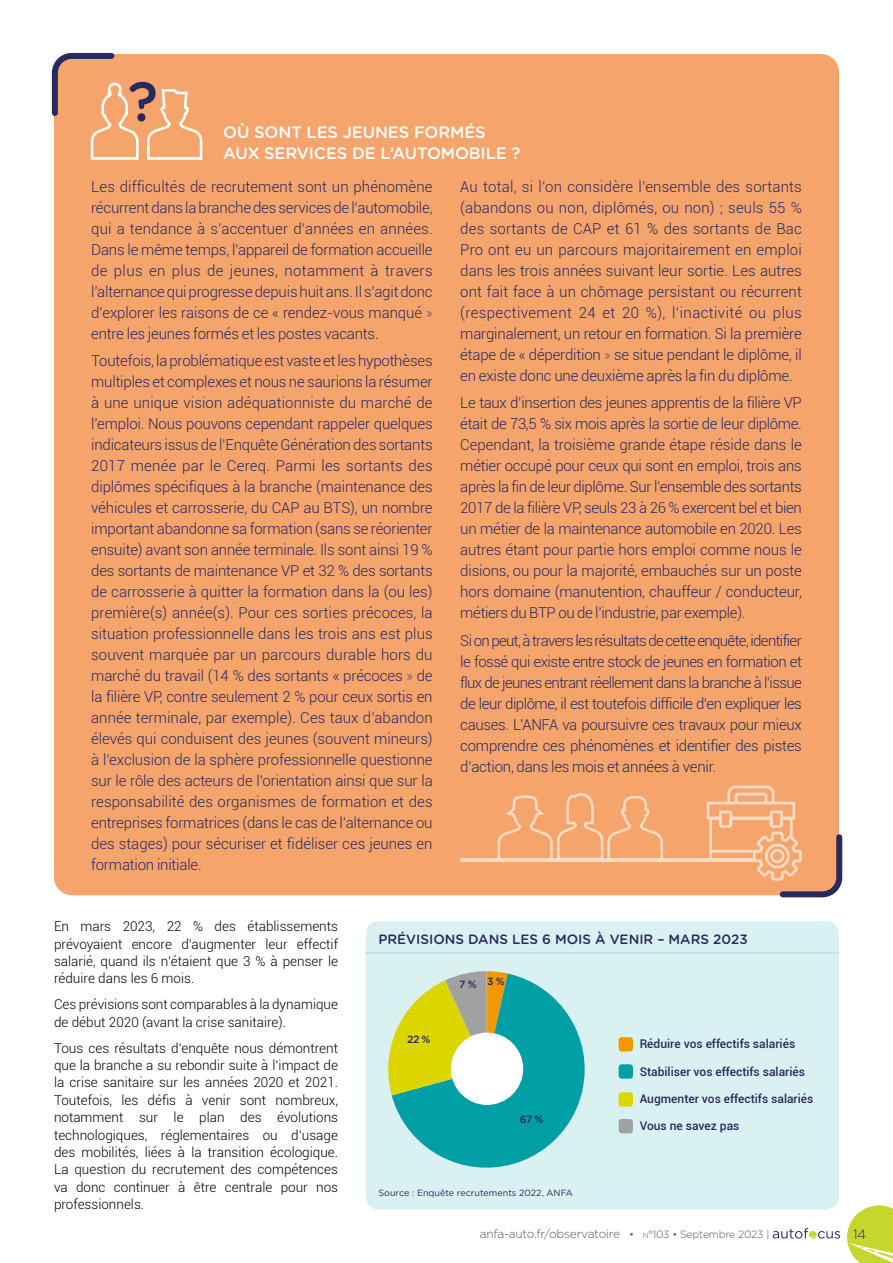
<style>
.page{position:relative;width:893px;height:1263px;background:#fff}
.page>*{position:absolute;margin:0;border:0;box-sizing:border-box;transform-origin:0 0}
.Texte-Contenu{font:500 55.5px "Gotham Rounded";color:#282a5f}
.Texte-Contenu-2{font:500 16.5px/21px "Gotham Rounded";letter-spacing:-.01em;color:#fff}
.Texte-Contenu-3{font:300 15px/21px "Roboto";letter-spacing:-.01em;color:#282a5f;text-align:justify}
.t1{font:300 13.5px/17.4px "Roboto";color:#000;text-align:justify}
.TITRE-tableau-light{font:500 13.5px "Gotham Rounded";color:#282a5f}
.t2{font:300 13.5px "Gotham";color:#282a5f}
.Légende{font:500 12px "Roboto";color:#282a5f}
.t3{font:300 12px "Gotham";letter-spacing:-.02em;color:#575756}
.t4{font:500 10.5px "Gotham Rounded";color:#282a5f}
.t5{font:9px "Gotham Rounded";color:#282a5f}
.s1{font-weight:100}
.s2{font-size:10.5px}
.s3{font-size:7.35px}
</style>
<div class="page">
<svg style="left:773px;top:1202px;width:120px;height:61px"></svg>
<div style="left:366px;top:921px;width:473px;height:288px;background:#daf1f2;border-radius:13px"></div>
<svg style="left:388px;top:971px;width:197px;height:197px"></svg>
<div style="left:54px;top:54px;width:785px;height:841px;background:#f5a46c;border-radius:18px"></div>
<hr style="left:366px;top:953px;width:473px;height:1px;background:#a4d7db">
<div style="left:451px;top:1033px;width:72px;height:72px;background:#fff;border-radius:50%"></div>
<div style="left:619px;top:1037px;width:14px;height:14px;background:#f49800;border-radius:3px"></div>
<div style="left:619px;top:1064px;width:14px;height:15px;background:#009ea5;border-radius:3px"></div>
<div style="left:619px;top:1092px;width:14px;height:15px;background:#ddd500;border-radius:3px"></div>
<div style="left:619px;top:1119px;width:14px;height:14px;background:#a1a1a1;border-radius:3px"></div>
<svg style="left:51px;top:52px;width:152px;height:108px"></svg>
<svg style="left:460px;top:858px;width:30px;height:4px"></svg>
<svg style="left:490px;top:785px;width:353px;height:113px"></svg>
<p class="Texte-Contenu" style="left:128px;top:62px;width:32px">?</p>
<p class="Texte-Contenu-2" style="left:223px;top:121px;width:299px">OÙ SONT LES JEUNES FORMÉS<br>AUX SERVICES DE L’AUTOMOBILE ?</p>
<p class="Texte-Contenu-3" style="left:91px;top:176px;width:343px">Les difficultés de recrutement sont un phénomène récurrent dans la branche des services de l’automobile, qui a tendance à s’accentuer d’années en années.<br>Dans le même temps, l’appareil de formation accueille de plus en plus de jeunes, notamment à travers l’alternance qui progresse depuis huit ans. Il s’agit donc d’explorer les raisons de ce « rendez-vous manqué <span class="s1">» </span>entre les jeunes formés et les postes vacants.</p>
<p class="Texte-Contenu-3" style="left:91px;top:350px;width:343px">Toutefois, la problématique est vaste et les hypothèses multiples et complexes et nous ne saurions la résumer à une unique vision adéquationniste du marché de l’emploi. Nous pouvons cependant rappeler quelques indicateurs issus de l’Enquête Génération des sortants 2017 menée par le Cereq. Parmi les sortants des diplômes spécifiques à la branche (maintenance des véhicules et carrosserie, du CAP au BTS), un nombre important abandonne sa formation (sans se réorienter ensuite) avant son année terminale. Ils sont ainsi 19 % des sortants de maintenance VP et 32 % des sortants de carrosserie à quitter la formation dans la (ou les) première(s) année(s). Pour ces sorties précoces, la situation professionnelle dans les trois ans est plus souvent marquée par un parcours durable hors du marché du travail (14 % des sortants « précoces <span class="s1">»</span> de la filière VP, contre seulement 2 % pour ceux sortis en année terminale, par exemple). Ces taux d’abandon élevés qui conduisent des jeunes (souvent mineurs) à l’exclusion de la sphère professionnelle questionne sur le rôle des acteurs de l’orientation ainsi que sur la responsabilité des organismes de formation et des entreprises formatrices (dans le cas de l’alternance ou des stages) pour sécuriser et fidéliser ces jeunes en formation initiale.</p>
<p class="Texte-Contenu-3" style="left:460px;top:176px;width:343px">Au total, si l’on considère l’ensemble des sortants (abandons ou non, diplômés, ou non) ; seuls 55 % des sortants de CAP et 61 % des sortants de Bac Pro ont eu un parcours majoritairement en emploi dans les trois années suivant leur sortie. Les autres ont fait face à un chômage persistant ou récurrent (respectivement 24 et 20 %), l’inactivité ou plus marginalement, un retour en formation. Si la première étape de « déperdition <span class="s1">»</span> se situe pendant le diplôme, il en existe donc une deuxième après la fin du diplôme.</p>
<p class="Texte-Contenu-3" style="left:460px;top:392px;width:343px">Le taux d’insertion des jeunes apprentis de la filière VP était de 73,5 % six mois après la sortie de leur diplôme.<br>Cependant, la troisième grande étape réside dans le métier occupé pour ceux qui sont en emploi, trois ans après la fin de leur diplôme. Sur l’ensemble des sortants 2017 de la filière VP, seuls 23 à 26 % exercent bel et bien un métier de la maintenance automobile en 2020. Les autres étant pour partie hors emploi comme nous le disions, ou pour la majorité, embauchés sur un poste hors domaine (manutention, chauffeur / conducteur, métiers du BTP ou de l’industrie, par exemple).</p>
<p class="Texte-Contenu-3" style="left:460px;top:629px;width:343px">Si on peut, à travers les résultats de cette enquête, identifier le fossé qui existe entre stock de jeunes en formation et flux de jeunes entrant réellement dans la branche à l’issue de leur diplôme, il est toutefois difficile d’en expliquer les causes. L’ANFA va poursuivre ces travaux pour mieux comprendre ces phénomènes et identifier des pistes d’action, dans les mois et années à venir.</p>
<p class="t1" style="left:54px;top:917px;width:286px">En mars 2023, 22 % des établissements prévoyaient encore d’augmenter leur effectif salarié, quand ils n’étaient que 3 % à penser le réduire dans les 6 mois.</p>
<p class="t1" style="left:54px;top:995px;width:286px">Ces prévisions sont comparables à la dynamique de début 2020 (avant la crise sanitaire).</p>
<p class="t1" style="left:54px;top:1038px;width:286px">Tous ces résultats d’enquête nous démontrent que la branche a su rebondir suite à l’impact de la crise sanitaire sur les années 2020 et 2021.<br>Toutefois, les défis à venir sont nombreux, notamment sur le plan des évolutions technologiques, réglementaires ou d’usage des mobilités, liées à la transition écologique.<br>La question du recrutement des compétences va donc continuer à être centrale pour nos professionnels.</p>
<p class="TITRE-tableau-light" style="left:378px;top:930px;width:371px">PRÉVISIONS DANS LES 6 MOIS À VENIR – MARS 2023</p>
<p class="t4" style="left:459px;top:977px;width:19px">7 %</p>
<p class="t4" style="left:487px;top:974px;width:19px">3 %</p>
<p class="t4" style="left:407px;top:1032px;width:25px">22 %</p>
<p class="Légende" style="left:640px;top:1036px;width:157px">Réduire vos effectifs salariés</p>
<p class="Légende" style="left:640px;top:1063px;width:167px">Stabiliser vos effectifs salariés</p>
<p class="Légende" style="left:640px;top:1090px;width:175px">Augmenter vos effectifs salariés</p>
<p class="Légende" style="left:640px;top:1117px;width:101px">Vous ne savez pas</p>
<p class="t4" style="left:520px;top:1112px;width:25px">67 %</p>
<p class="t5" style="left:378px;top:1186px;width:196px">Source : Enquête recrutements 2022, ANFA</p>
<p class="t3" style="left:480px;top:1226px;width:291px">anfa-auto.fr/observatoire <span class="s2">•</span> <span class="s3">n</span><span class="s2">°103 • Septembre 2023 |</span></p>
<p class="t2" style="left:853px;top:1225px;width:15px">14</p>
</div>
